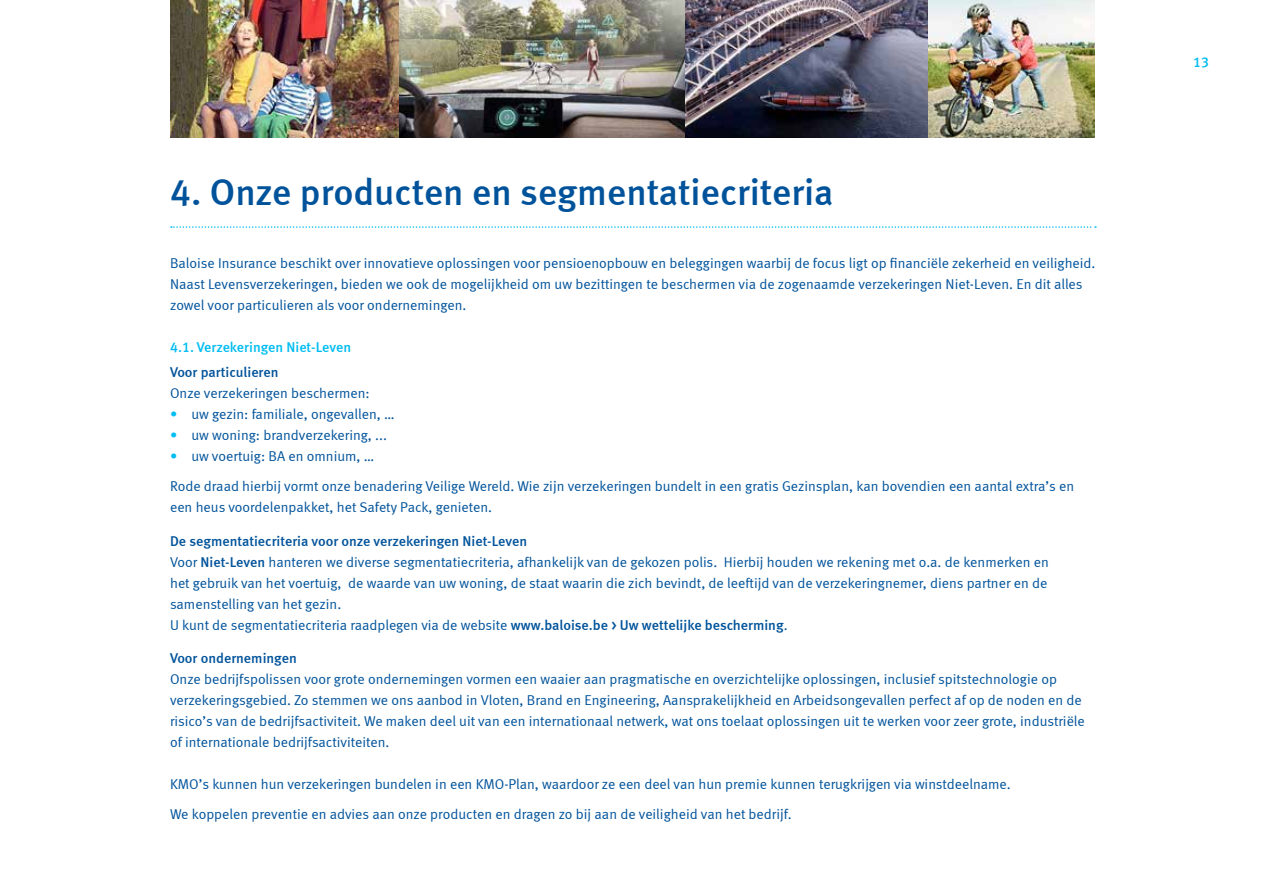
<style>
.page{position:relative;width:1263px;height:893px;background:#fff}
.page>*{position:absolute;margin:0;border:0;box-sizing:border-box;transform-origin:0 0}
.t1{font:37.5px "Meta Medium LF";color:#00539b}
.t2{font:14.25px/21px "Meta Normal LF";color:#00539b}
.t3{font:14.25px "Meta Medium LF";color:#00539b}
.t4{font:14.25px "Meta Medium LF";color:#00bdf2}
.s1{color:#00bdf2}
.s2{font-family:"Meta Medium LF"}
</style>
<div class="page">
<svg style="left:171px;top:226px;width:925px;height:2px"></svg>
<img style="left:170px;top:0;width:229px;height:137px">
<img style="left:685px;top:0;width:410px;height:137px">
<img style="left:399px;top:0;width:286px;height:137px">
<h1 class="t1" style="left:170px;top:170px;width:665px">4. Onze producten en segmentatiecriteria</h1>
<p class="t2" style="left:170px;top:252px;width:927px">Baloise Insurance beschikt over innovatieve oplossingen voor pensioenopbouw en beleggingen waarbij de focus ligt op financiële zekerheid en veiligheid.<br>Naast Levensverzekeringen, bieden we ook de mogelijkheid om uw bezittingen te beschermen via de zogenaamde verzekeringen Niet-Leven. En dit alles zowel voor particulieren als voor ondernemingen.</p>
<p class="t4" style="left:170px;top:339px;width:183px">4.1. Verzekeringen Niet-Leven</p>
<p class="t3" style="left:170px;top:364px;width:110px">Voor particulieren</p>
<p class="t2" style="left:170px;top:383px;width:201px">Onze verzekeringen beschermen:</p>
<p class="t2" style="left:170px;top:404px;width:226px"><span class="s1">•</span> uw gezin: familiale, ongevallen, …</p>
<p class="t2" style="left:170px;top:425px;width:218px"><span class="s1">•</span> uw woning: brandverzekering, ...</p>
<p class="t2" style="left:170px;top:441px;width:906px;line-height:29.5px"><span class="s1">•</span> uw voertuig: BA en omnium, …<br>Rode draad hierbij vormt onze benadering Veilige Wereld. Wie zijn verzekeringen bundelt in een gratis Gezinsplan, kan bovendien een aantal extra’s en</p>
<p class="t2" style="left:170px;top:496px;width:324px">een heus voordelenpakket, het Safety Pack, genieten.</p>
<p class="t3" style="left:170px;top:532px;width:359px">De segmentatiecriteria voor onze verzekeringen Niet-Leven</p>
<p class="t2" style="left:170px;top:551px;width:880px">Voor <span class="s2">Niet-Leven</span> hanteren we diverse segmentatiecriteria, afhankelijk van de gekozen polis. Hierbij houden we rekening met o.a. de kenmerken en het gebruik van het voertuig, de waarde van uw woning, de staat waarin die zich bevindt, de leeftijd van de verzekeringnemer, diens partner en de samenstelling van het gezin.<br>U kunt de segmentatiecriteria raadplegen via de website <span class="s2">www.baloise.be &gt; Uw wettelijke bescherming</span>.</p>
<p class="t3" style="left:170px;top:650px;width:128px">Voor ondernemingen</p>
<p class="t2" style="left:170px;top:669px;width:916px">Onze bedrijfspolissen voor grote ondernemingen vormen een waaier aan pragmatische en overzichtelijke oplossingen, inclusief spitstechnologie op verzekeringsgebied. Zo stemmen we ons aanbod in Vloten, Brand en Engineering, Aansprakelijkheid en Arbeidsongevallen perfect af op de noden en de risico’s van de bedrijfsactiviteit. We maken deel uit van een internationaal netwerk, wat ons toelaat oplossingen uit te werken voor zeer grote, industriële of internationale bedrijfsactiviteiten.</p>
<p class="t2" style="left:170px;top:769px;width:842px;line-height:29.5px">KMO’s kunnen hun verzekeringen bundelen in een KMO-Plan, waardoor ze een deel van hun premie kunnen terugkrijgen via winstdeelname.<br>We koppelen preventie en advies aan onze producten en dragen zo bij aan de veiligheid van het bedrijf.</p>
<p class="t4" style="left:1193px;top:54px;width:17px">13</p>
</div>
